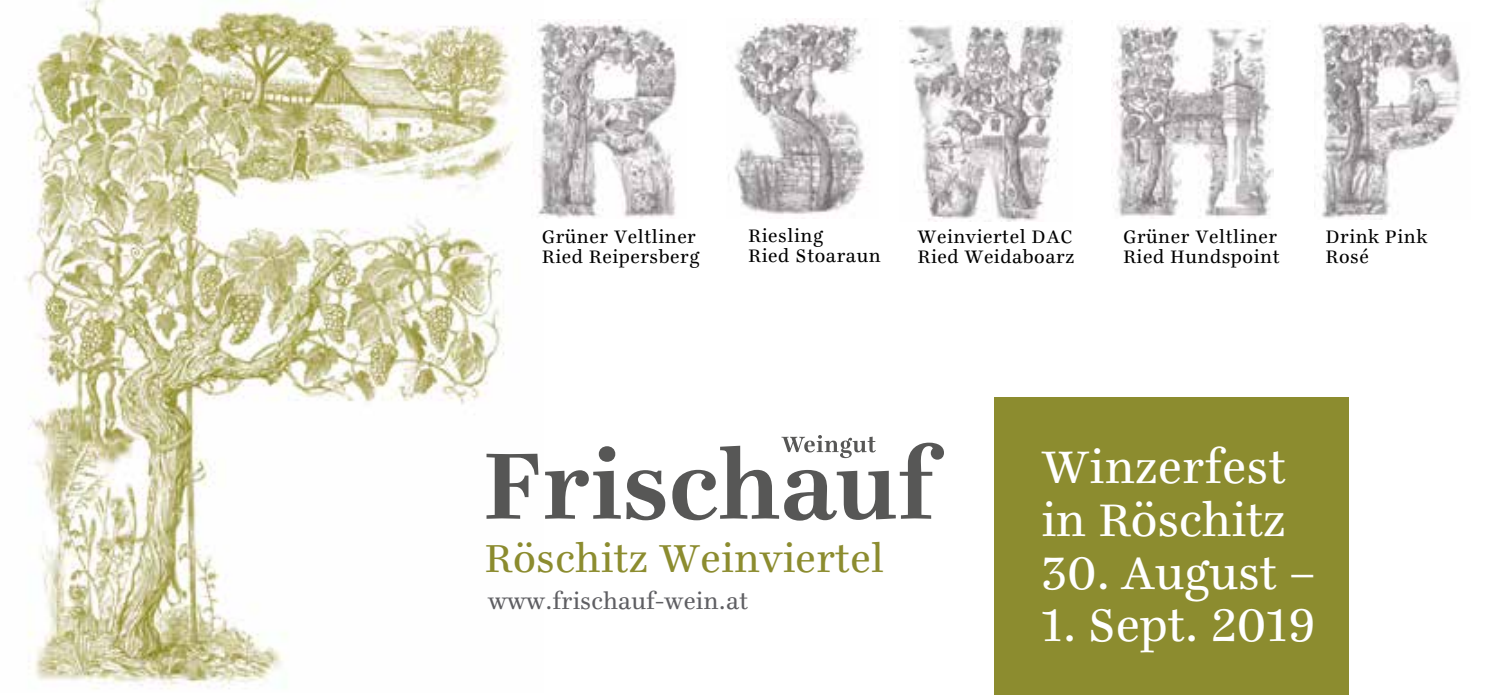
<style>
.page{position:relative;width:1489px;height:695px;background:#fff}
.page>*{position:absolute;margin:0;border:0;box-sizing:border-box;transform-origin:0 0}
.t1{font:49.75px/52.5px "Ingeborg";color:#fff}
.t2{font:42.5px "Ingeborg";letter-spacing:.01em;color:#8c8c2f}
.t3{font:25px "Ingeborg";letter-spacing:.01em;color:#5f5f63}
.t4{font:19.75px/20px "Ingeborg";letter-spacing:.03em;color:#000}
</style>
<div class="page">
<svg style="left:545px;top:435px;width:399px;height:85px"></svg>
<img style="left:25px;top:0;width:514px;height:689px">
<img style="left:1111px;top:21px;width:162px;height:198px">
<img style="left:532px;top:20px;width:145px;height:199px">
<img style="left:728px;top:18px;width:140px;height:197px">
<img style="left:1314px;top:22px;width:147px;height:197px">
<img style="left:907px;top:21px;width:163px;height:201px">
<div style="left:994px;top:397px;width:354px;height:297px;background:#8c8c2f"></div>
<p class="t4" style="left:541px;top:226px;width:159px">Grüner Veltliner<br>Ried Reipersberg</p>
<p class="t4" style="left:748px;top:226px;width:134px">Riesling<br>Ried Stoaraun</p>
<p class="t4" style="left:1325px;top:226px;width:103px">Drink Pink<br>Rosé</p>
<p class="t4" style="left:917px;top:226px;width:158px">Weinviertel DAC<br>Ried Weidaboarz</p>
<p class="t4" style="left:1122px;top:226px;width:158px">Grüner Veltliner<br>Ried Hundspoint</p>
<h2 class="t2" style="left:484px;top:533px;width:401px">Röschitz Weinviertel</h2>
<p class="t3" style="left:488px;top:586px;width:261px">www.frischauf-wein.at</p>
<h1 class="t1" style="left:1041px;top:441px;width:246px">Winzerfest in Röschitz</h1>
<h1 class="t1" style="left:1041px;top:546px;width:276px">30. August –</h1>
<h1 class="t1" style="left:1041px;top:598px;width:275px">1. Sept. 2019</h1>
</div>
